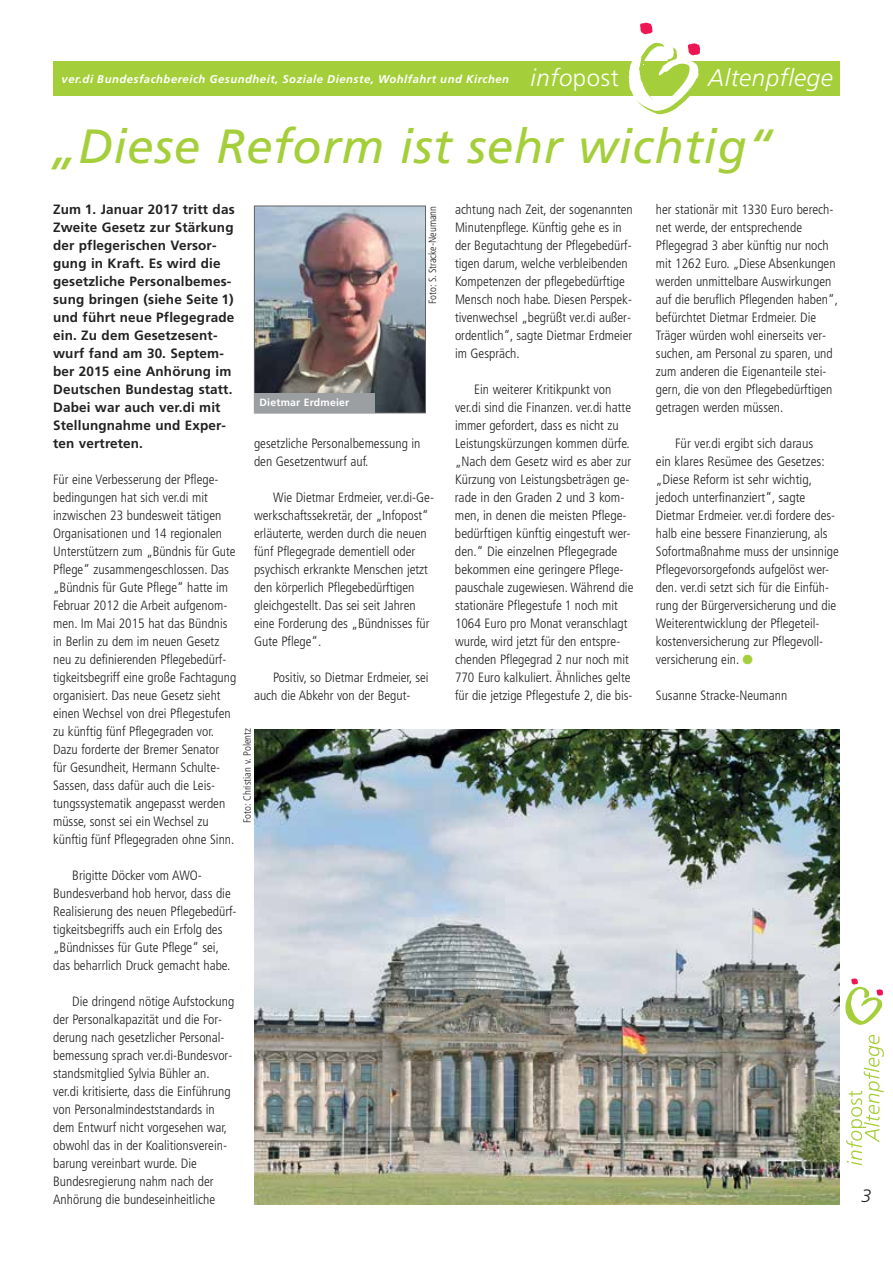
<style>
.page{position:relative;width:893px;height:1263px;background:#fff}
.page>*{position:absolute;margin:0;border:0;box-sizing:border-box;transform-origin:0 0}
.t1{font:italic 48px "Frutiger LT";letter-spacing:.01em;color:#a5cf3a}
.t2{font:italic 300 24px "Frutiger LT";letter-spacing:.025em;color:#fff}
.t3{font:italic 300 18px "Frutiger LT";color:#232122}
.t4{font:300 condensed 13.5px/18px "Frutiger LT";color:#232122}
.t5{font:700 13.5px/18px "Frutiger LT";letter-spacing:.01em;color:#232122}
.t6{font:italic 700 11.25px "Frutiger LT";letter-spacing:.045em;color:#fff}
.t7{font:300 condensed 10.5px "Frutiger LT";color:#232122}
.t8{font:700 10.5px "Frutiger LT";letter-spacing:.015em;color:#fff}
.s1{font-weight:300;font-size:24px}
.s2{font-weight:300;font-style:normal;font-size:24px}
</style>
<div class="page">
<svg style="left:53px;top:61px;width:787px;height:152px"></svg>
<div style="left:53px;top:62px;width:787px;height:34px;background:#a5cf3a"></div>
<svg style="left:629px;top:22px;width:73px;height:92px"></svg>
<svg style="left:845px;top:978px;width:38px;height:47px"></svg>
<svg style="left:846px;top:1035px;width:38px;height:130px"></svg>
<img style="left:256px;top:208px;width:168px;height:203px">
<div style="left:254px;top:206px;width:172px;height:207px;border:1px solid #626467"></div>
<img style="left:254px;top:729px;width:586px;height:475px">
<div style="left:255px;top:393px;width:120px;height:20px;background:#9c9fa2"></div>
<p class="t6" style="left:62px;top:75px;width:559px">ver.di Bundesfachbereich Gesundheit, Soziale Dienste, Wohlfahrt und Kirchen <span class="s1">info</span><span class="s2">post</span></p>
<h2 class="t2" style="left:708px;top:68px;width:126px">Altenpflege</h2>
<h1 class="t1" style="left:51px;top:126px;width:724px">„Diese Reform ist sehr wichtig“</h1>
<p class="t5" style="left:53px;top:202px;width:183px">Zum 1. Januar 2017 tritt das<br>Zweite Gesetz zur Stärkung der pflegerischen Versor - gung in Kraft. Es wird die gesetzliche Personal bemes - sung bringen (siehe Seite 1) und führt neue Pflegegrade ein. Zu dem Gesetzes ent - wurf fand am 30. Septem - ber 2015 eine Anhörung im<br>Deutschen Bundestag statt.<br>Dabei war auch ver.di mit<br>Stellungnahme und Exper - ten vertreten.</p>
<p class="t4" style="left:53px;top:472px;width:185px">Für eine Verbesserung der Pflege - bedingungen hat sich ver.di mit inzwischen 23 bundesweit tätigen Organisationen und 14 regionalen Unterstützern zum „Bündnis für Gute Pflege“ zusammengeschlossen. Das „Bündnis für Gute Pflege“ hatte im Februar 2012 die Arbeit aufgenom&shy;men. Im Mai 2015 hat das Bündnis in Berlin zu dem im neuen Gesetz neu zu definierenden Pflegebedürf - tigkeitsbegriff eine große Fachtagung organisiert. Das neue Gesetz sieht einen Wechsel von drei Pflegestufen zu künftig fünf Pflegegraden vor.<br>Dazu forderte der Bremer Senator<br>für Gesundheit, Hermann Schulte-Sassen, dass dafür auch die Leis - tungs systematik angepasst werden müsse, sonst sei ein Wechsel zu künftig fünf Pflegegraden ohne Sinn.</p>
<p class="t4" style="left:53px;top:868px;width:185px;text-indent:19px">Brigitte Döcker vom AWO-Bundesverband hob hervor, dass die Realisierung des neuen Pflegebedürf - tigkeitsbegriffs auch ein Erfolg des „Bündnisses für Gute Pflege“ sei, das beharrlich Druck gemacht habe.</p>
<p class="t4" style="left:53px;top:994px;width:183px;text-indent:19px">Die dringend nötige Aufstockung der Personalkapazität und die For - derung nach gesetzlicher Personal - bemessung sprach ver.di-Bundesvor - standsmitglied Sylvia Bühler an. ver.di kritisierte, dass die Einführung von Personalmindeststandards in dem Entwurf nicht vorgesehen war, obwohl das in der Koalitions verein - barung vereinbart wurde. Die Bundesregierung nahm nach der Anhörung die bundeseinheitliche</p>
<p class="t7" style="left:428px;top:304px;width:100px;rotate:-90deg">Foto: S. Stracke-Neumann</p>
<p class="t8" style="left:260px;top:398px;width:91px">Dietmar Erdmeier</p>
<p class="t4" style="left:254px;top:436px;width:168px">gesetzliche Personalbemessung in den Gesetzentwurf auf.</p>
<p class="t4" style="left:254px;top:490px;width:181px;text-indent:19px">Wie Dietmar Erdmeier, ver.di-Ge - werkschaftssekretär, der „Infopost“ erläuterte, werden durch die neuen fünf Pflegegrade dementiell oder psychisch erkrankte Menschen jetzt den körperlich Pflegebedürftigen gleichgestellt. Das sei seit Jahren eine Forderung des „Bündnisses für Gute Pflege“.</p>
<p class="t4" style="left:254px;top:670px;width:176px;text-indent:19px">Positiv, so Dietmar Erdmeier, sei auch die Abkehr von der Begut -</p>
<p class="t7" style="left:243px;top:822px;width:96px;rotate:-90deg">Foto: Christian v. Polentz</p>
<p class="t4" style="left:455px;top:202px;width:179px">achtung nach Zeit, der sogenannten Minutenpflege. Künftig gehe es in der Begutachtung der Pflege bedürf - tigen darum, welche verbleibenden Kompetenzen der pflegebedürftige Mensch noch habe. Diesen Perspek - tivenwechsel „begrüßt ver.di außer&shy;ordentlich“, sagte Dietmar Erdmeier im Gespräch.</p>
<p class="t4" style="left:455px;top:381px;width:180px;text-indent:19px">Ein weiterer Kritikpunkt von ver.di sind die Finanzen. ver.di hatte immer gefordert, dass es nicht zu Leistungskürzungen kommen dürfe. „Nach dem Gesetz wird es aber zur Kürzung von Leistungsbeträgen ge - rade in den Graden 2 und 3 kom&shy;men, in denen die meisten Pflege - bedürftigen künftig eingestuft wer&shy;den.“ Die einzelnen Pflegegrade bekommen eine geringere Pflege - pauschale zugewiesen. Während die stationäre Pflegestufe 1 noch mit 1064 Euro pro Monat veranschlagt wurde, wird jetzt für den entspre&shy;chenden Pflegegrad 2 nur noch mit 770 Euro kalkuliert. Ähn liches gelte für die jetzige Pflegestufe 2, die bis-</p>
<p class="t4" style="left:656px;top:202px;width:183px">her stationär mit 1330 Euro berech&shy;net werde, der entsprechende<br>Pflege grad 3 aber künftig nur noch mit 1262 Euro. „Diese Absenkungen werden unmittelbare Auswirkungen auf die beruflich Pflegenden haben“, befürchtet Dietmar Erdmeier. Die Träger würden wohl einerseits ver - suchen, am Per sonal zu sparen, und zum anderen die Eigenanteile stei&shy;gern, die von den Pflegebedürftigen getragen werden müssen.</p>
<p class="t4" style="left:656px;top:436px;width:185px;text-indent:19px">Für ver.di ergibt sich daraus<br>ein klares Resümee des Gesetzes: „Diese Reform ist sehr wichtig, jedoch unterfinanziert“, sagte Dietmar Erdmeier. ver.di fordere des&shy;halb eine bessere Finanzierung, als Sofort maßnahme muss der unsinnige Pflegevorsorgefonds aufgelöst wer&shy;den. ver.di setzt sich für die Einfüh - rung der Bürgerversicherung und die Weiterentwicklung der Pflegeteil - kostenversicherung zur Pflegevoll - versicherung ein.</p>
<p class="t4" style="left:656px;top:688px;width:133px">Susanne Stracke-Neumann</p>
<h3 class="t3" style="left:861px;top:1188px;width:12px">3</h3>
</div>
